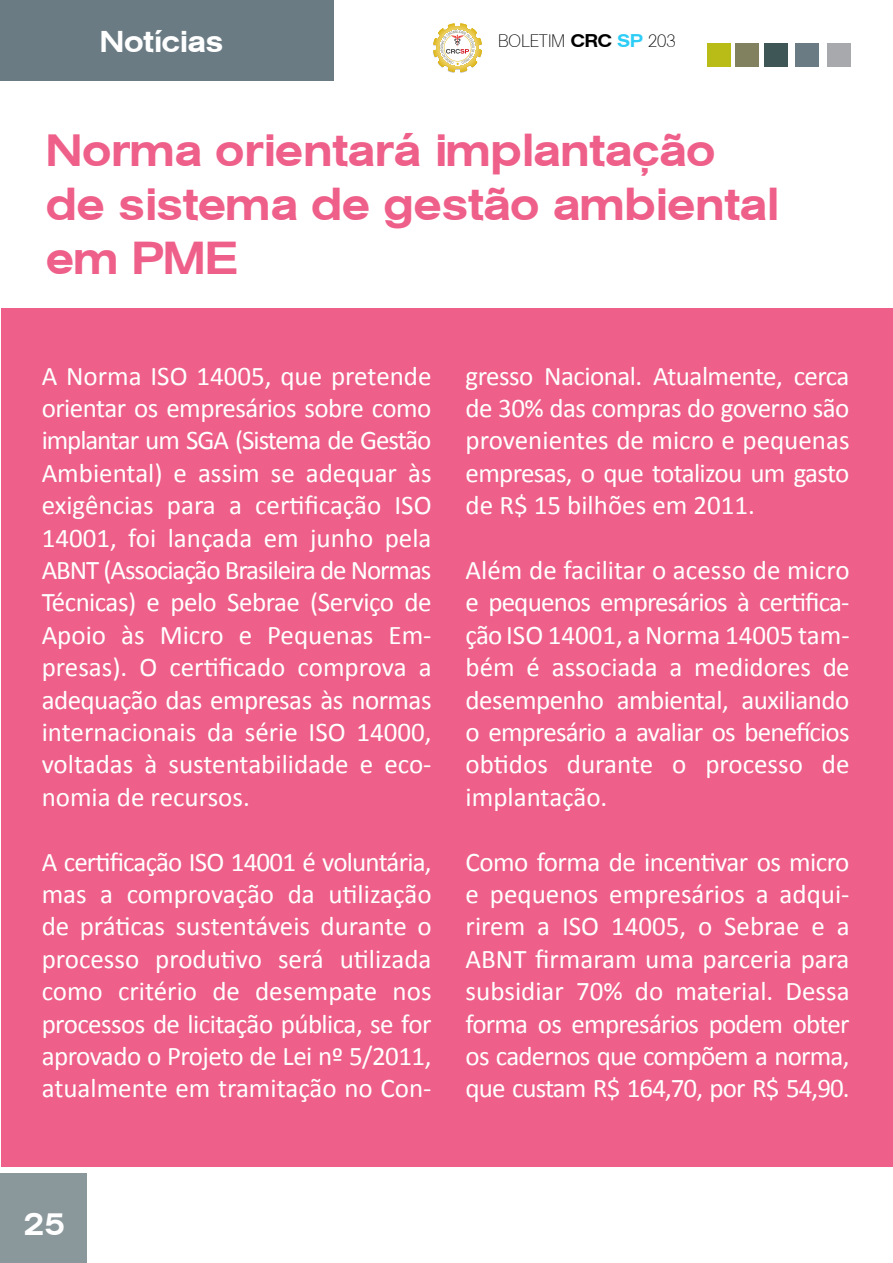
<style>
.page{position:relative;width:893px;height:1263px;background:#fff}
.page>*{position:absolute;margin:0;border:0;box-sizing:border-box;transform-origin:0 0}
.t1{font:45px/54px "Agent Ext Med DB Normal";color:#ee5f89}
.t2{font:31.5px "Agent Ext Med DB Normal";color:#fff}
.t3{font:30px "Agent Ext Med DB Normal";color:#fff}
.t4{font:27px/32.4px "Calibri";letter-spacing:-.01em;color:#fff;text-align:justify}
.t5{font:18px "Agent Light DB Normal";color:#000}
.s1{font-family:"Agent Ext Med DB Normal"}
.s2{font-family:"Agent Ext Med DB Normal";color:#2dcdf6}
</style>
<div class="page">
<div style="left:1px;top:0;width:333px;height:81px;background:#6b7b84"></div>
<div style="left:707px;top:43px;width:23px;height:24px;background:#b9bc17"></div>
<div style="left:735px;top:43px;width:24px;height:24px;background:#818160"></div>
<div style="left:764px;top:43px;width:24px;height:24px;background:#3f5657"></div>
<div style="left:795px;top:43px;width:23px;height:24px;background:#6b7b84"></div>
<div style="left:827px;top:43px;width:23px;height:24px;background:#a7a9ac"></div>
<svg style="left:433px;top:23px;width:49px;height:50px"></svg>
<div style="left:0;top:1174px;width:87px;height:89px;background:#8a979b"></div>
<div style="left:1px;top:309px;width:892px;height:858px;background:#ee5f89"></div>
<p class="t3" style="left:101px;top:25px;width:125px">Notícias</p>
<p class="t5" style="left:498px;top:31px;width:179px">BOLETIM <span class="s1">CRC</span> <span class="s2">SP</span> 203</p>
<h1 class="t1" style="left:47px;top:124px;width:734px">Norma orientará implantação de sistema de gestão ambiental em PME</h1>
<p class="t4" style="left:42px;top:358px;width:391px">A Norma ISO 14005, que pretende orientar os empresários sobre como implantar um SGA (Sistema de Gestão Ambiental) e assim se adequar às exigências para a certificação ISO 14001, foi lançada em junho pela ABNT (Associação Brasileira de Normas Técnicas) e pelo Sebrae (Serviço de Apoio às Micro e Pequenas Em&shy;presas). O certificado comprova a adequação das empresas às normas internacionais da série ISO 14000, voltadas à sustentabilidade e eco&shy;nomia de recursos.</p>
<p class="t4" style="left:42px;top:844px;width:391px">A certificação ISO 14001 é voluntária, mas a comprovação da utilização de práticas sustentáveis durante o processo produtivo será utilizada como critério de desempate nos processos de licitação pública, se for aprovado o Projeto de Lei nº 5/2011, atualmente em tramitação no Con-</p>
<p class="t4" style="left:466px;top:358px;width:385px">gresso Nacional. Atualmente, cerca de 30% das compras do governo são provenientes de micro e pequenas empresas, o que totalizou um gasto de R$ 15 bilhões em 2011.</p>
<p class="t4" style="left:466px;top:553px;width:385px">Além de facilitar o acesso de micro e pequenos empresários à certifica&shy;ção ISO 14001, a Norma 14005 tam&shy;bém é associada a medidores de desempenho ambiental, auxiliando o empresário a avaliar os benefícios obtidos durante o processo de implantação.</p>
<p class="t4" style="left:466px;top:844px;width:385px">Como forma de incentivar os micro e pequenos empresários a adqui&shy;rirem a ISO 14005, o Sebrae e a ABNT firmaram uma parceria para subsidiar 70% do material. Dessa forma os empresários podem obter os cadernos que compõem a norma, que custam R$ 164,70, por R$ 54,90.</p>
<p class="t2" style="left:24px;top:1206px;width:43px">25</p>
</div>
